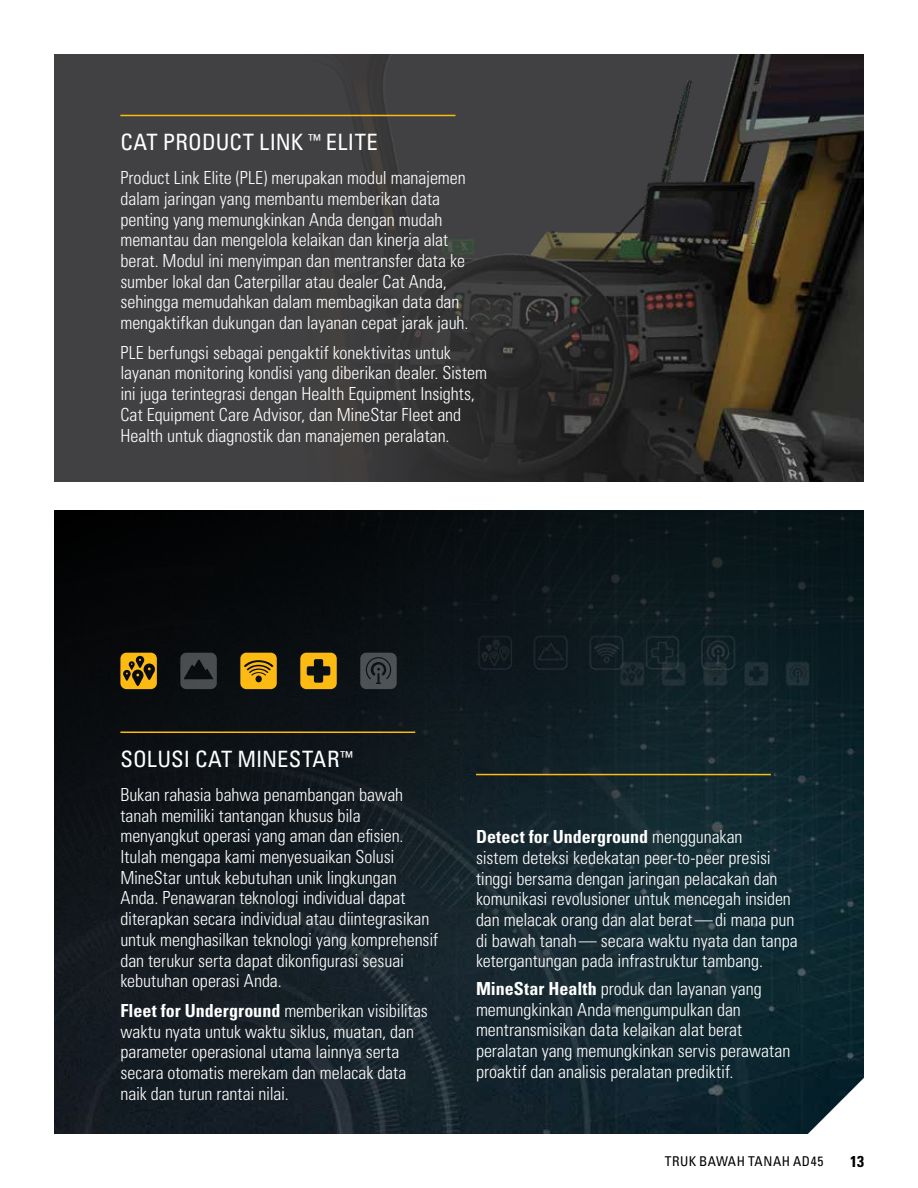
<style>
.page{position:relative;width:918px;height:1188px;background:#fff}
.page>*{position:absolute;margin:0;border:0;box-sizing:border-box;transform-origin:0 0}
.t1{font:condensed 22.5px "Univers LT Std";letter-spacing:.01em;color:#fff}
.t2{font:300 condensed 18px/20.7px "Univers LT Std";letter-spacing:-.005em;color:#fff}
.t3{font:700 condensed 15.75px "Univers LT Std";color:#000}
.t4{font:condensed 13.5px "Univers LT Std";letter-spacing:.04em;color:#000}
.s1{font-weight:700}
</style>
<div class="page">
<div style="left:54px;top:54px;width:810px;height:428px;background:#414042"></div>
<img style="left:247px;top:54px;width:617px;height:428px">
<hr style="left:120px;top:115px;width:335px;height:1px;background:#fdba12">
<svg style="left:54px;top:510px;width:810px;height:624px;background:#101d23"></svg>
<hr style="left:120px;top:732px;width:295px;height:1px;background:#fdba12">
<hr style="left:476px;top:774px;width:295px;height:1px;background:#fdba12">
<svg style="left:180px;top:653px;width:37px;height:36px"></svg>
<svg style="left:300px;top:653px;width:37px;height:36px"></svg>
<svg style="left:120px;top:653px;width:37px;height:36px"></svg>
<svg style="left:240px;top:653px;width:37px;height:36px"></svg>
<svg style="left:360px;top:653px;width:37px;height:36px"></svg>
<svg style="left:808px;top:1078px;width:56px;height:56px"></svg>
<p class="t1" style="left:120px;top:128px;width:259px">CAT PRODUCT LINK <sup>™</sup> ELITE</p>
<p class="t2" style="left:120px;top:167px;width:350px">Product Link Elite (PLE) merupakan modul manajemen dalam jaringan yang membantu memberikan data penting yang memungkinkan Anda dengan mudah memantau dan mengelola kelaikan dan kinerja alat berat. Modul ini menyimpan dan mentransfer data ke sumber lokal dan Caterpillar atau dealer Cat Anda, sehingga memudahkan dalam membagikan data dan mengaktifkan dukungan dan layanan cepat jarak jauh.</p>
<p class="t2" style="left:120px;top:342px;width:368px">PLE berfungsi sebagai pengaktif konektivitas untuk layanan monitoring kondisi yang diberikan dealer. Sistem ini juga terintegrasi dengan Health Equipment Insights, Cat Equipment Care Advisor, dan MineStar Fleet and Health untuk diagnostik dan manajemen peralatan.</p>
<p class="t1" style="left:120px;top:745px;width:234px">SOLUSI CAT MINESTAR<sup>™</sup></p>
<p class="t2" style="left:120px;top:784px;width:319px">Bukan rahasia bahwa penambangan bawah tanah memiliki tantangan khusus bila menyangkut operasi yang aman dan efisien.<br>Itulah mengapa kami menyesuaikan Solusi MineStar untuk kebutuhan unik lingkungan Anda. Penawaran teknologi individual dapat diterapkan secara individual atau diintegrasikan untuk menghasilkan teknologi yang komprehensif dan terukur serta dapat dikonfigurasi sesuai kebutuhan operasi Anda.</p>
<p class="t2" style="left:120px;top:1000px;width:309px"><span class="s1">Fleet for Underground</span> memberikan visibilitas waktu nyata untuk waktu siklus, muatan, dan parameter operasional utama lainnya serta secara otomatis merekam dan melacak data naik dan turun rantai nilai.</p>
<p class="t2" style="left:476px;top:827px;width:323px"><span class="s1">Detect for Underground</span> menggunakan<br>sistem deteksi kedekatan peer-to-peer presisi tinggi bersama dengan jaringan pelacakan dan komunikasi revolusioner untuk mencegah insiden dan melacak orang dan alat berat—di mana pun di bawah tanah— secara waktu nyata dan tanpa ketergantungan pada infrastruktur tambang.</p>
<p class="t2" style="left:476px;top:978px;width:316px"><span class="s1">MineStar Health</span> produk dan layanan yang memungkinkan Anda mengumpulkan dan mentransmisikan data kelaikan alat berat peralatan yang memungkinkan servis perawatan proaktif dan analisis peralatan prediktif.</p>
<p class="t4" style="left:665px;top:1153px;width:160px">TRUK BAWAH TANAH AD45</p>
<p class="t3" style="left:850px;top:1151px;width:15px">13</p>
</div>
